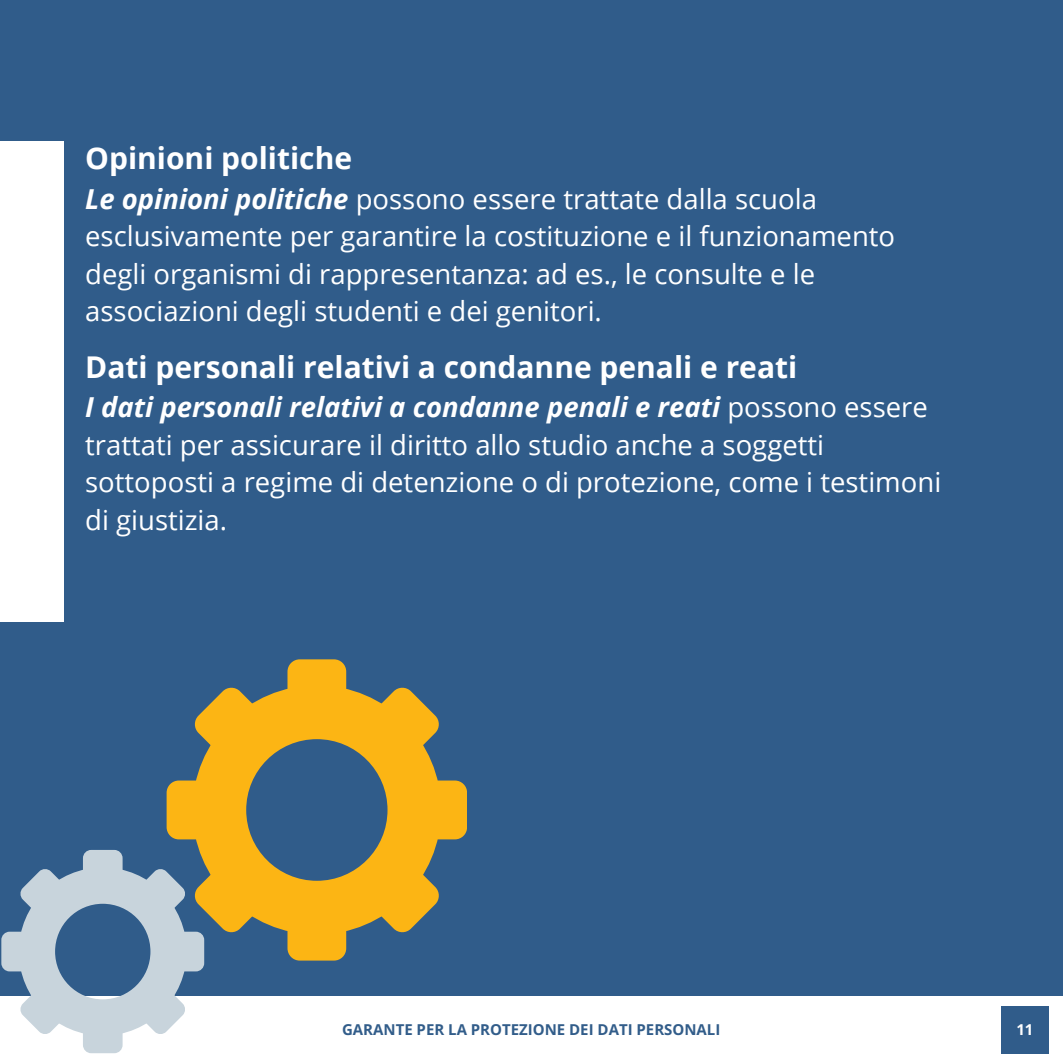
<style>
.page{position:relative;width:1063px;height:1064px;background:#fff}
.page>*{position:absolute;margin:0;border:0;box-sizing:border-box;transform-origin:0 0}
.t1{font:700 30px "Open Sans";color:#fff}
.t2{font:27.5px/37.5px "Open Sans";color:#fff}
.t3{font:700 15px "Open Sans";color:#325d8a}
.t4{font:700 15px "Open Sans";color:#fff}
.s1{font-weight:700;font-style:italic}
</style>
<div class="page">
<div style="left:0;top:0;width:1062px;height:1062px;background:#305c8a"></div>
<div style="left:0;top:141px;width:63px;height:480px;background:#fff"></div>
<div style="left:0;top:995px;width:1062px;height:68px;background:#fff"></div>
<div style="left:1001px;top:1005px;width:47px;height:47px;background:#305c8a"></div>
<svg style="left:192px;top:685px;width:249px;height:249px"></svg>
<div style="left:287px;top:659px;width:59px;height:59px;background:#fcb514;border-radius:12px"></div>
<svg style="left:194px;top:686px;width:75px;height:75px"></svg>
<div style="left:167px;top:780px;width:58px;height:59px;background:#fcb514;border-radius:12px"></div>
<svg style="left:194px;top:857px;width:75px;height:76px"></svg>
<div style="left:287px;top:901px;width:59px;height:59px;background:#fcb514;border-radius:12px"></div>
<svg style="left:365px;top:857px;width:75px;height:76px"></svg>
<div style="left:408px;top:780px;width:59px;height:59px;background:#fcb514;border-radius:12px"></div>
<svg style="left:365px;top:686px;width:75px;height:75px"></svg>
<div style="left:83px;top:849px;width:40px;height:40px;background:#c8d4dc;border-radius:8px"></div>
<div style="left:1px;top:931px;width:40px;height:40px;background:#c8d4dc;border-radius:8px"></div>
<div style="left:83px;top:1013px;width:40px;height:39px;background:#c8d4dc;border-radius:8px"></div>
<div style="left:164px;top:931px;width:40px;height:40px;background:#c8d4dc;border-radius:8px"></div>
<svg style="left:19px;top:867px;width:168px;height:168px"></svg>
<p class="t1" style="left:85px;top:137px;width:268px">Opinioni politiche</p>
<p class="t2" style="left:85px;top:179px;width:811px"><span class="s1">Le opinioni politiche</span> possono essere trattate dalla scuola esclusivamente per garantire la costituzione e il funzionamento degli organismi di rappresentanza: ad es., le consulte e le associazioni degli studenti e dei genitori.</p>
<p class="t1" style="left:85px;top:345px;width:713px">Dati personali relativi a condanne penali e reati</p>
<p class="t2" style="left:85px;top:388px;width:857px"><span class="s1">I dati personali relativi a condanne penali e reati</span> possono essere trattati per assicurare il diritto allo studio anche a soggetti sottoposti a regime di detenzione o di protezione, come i testimoni di giustizia.</p>
<p class="t3" style="left:342px;top:1018px;width:380px">GARANTE PER LA PROTEZIONE DEI DATI PERSONALI</p>
<p class="t4" style="left:1016px;top:1018px;width:19px">11</p>
</div>
